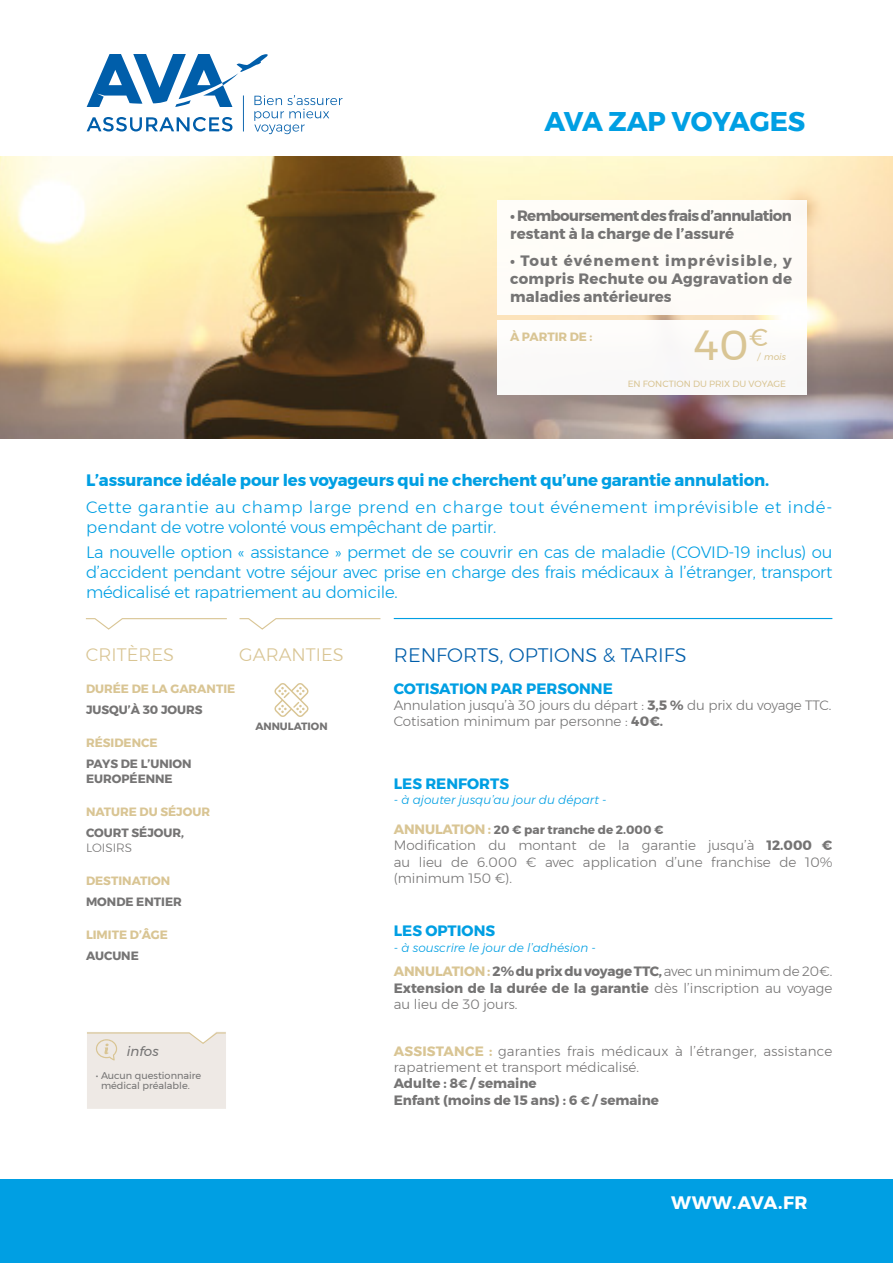
<style>
.page{position:relative;width:893px;height:1263px;background:#fff}
.page>*{position:absolute;margin:0;border:0;box-sizing:border-box;transform-origin:0 0}
.t1{font:42px "Montserrat";color:#d9c594}
.t2{font:700 27px "Montserrat";letter-spacing:-.01em;color:#009fe3}
.t3{font:300 19.5px "Montserrat";color:#005eaa}
.t4{font:300 18px "Montserrat";color:#d9c594}
.t5{font:700 18px "Montserrat";letter-spacing:.025em;color:#fff}
.t6{font:300 16.5px/19.8px "Montserrat";letter-spacing:-.015em;color:#009fe3;text-align:justify}
.t7{font:300 16.5px/19.8px "Montserrat";letter-spacing:.04em;color:#009fe3}
.t8{font:700 16.5px "Montserrat";letter-spacing:-.01em;color:#009fe3}
.t9{font:700 15px/18px "Montserrat";color:#757474;text-align:justify}
.t10{font:700 15px/18px "Montserrat";letter-spacing:-.04em;color:#757474}
.t11{font:700 15px "Montserrat";color:#009fe3}
.t12{font:300 13.5px/16.2px "Montserrat";color:#757474}
.t13{font:italic 13.5px "Montserrat";color:#757474}
.t14{font:700 12px/14.4px "Montserrat";color:#757474}
.t15{font:700 12px "Montserrat";color:#d9c594}
.t16{font:italic 300 12px "Montserrat";color:#009fe3}
.t17{font:300 12px "Montserrat";color:#757474}
.t18{font:700 10.5px "Montserrat";color:#757474}
.t19{font:9.75px/10.5px "Montserrat";color:#757474}
.t20{font:9px "Montserrat";color:#d9c594}
.t21{font:italic 9px "Montserrat";color:#d9c594}
.s1{font-weight:700}
.s2{font-size:13.5px;color:#d9c594}
.s3{font-weight:700;color:#d9c594}
.s4{font-weight:700;font-size:12px}
</style>
<div class="page">
<svg style="left:87px;top:54px;width:255px;height:80px"></svg>
<div style="left:0;top:1179px;width:893px;height:84px;background:#009fe3"></div>
<img style="left:0;top:157px;width:893px;height:281px">
<svg style="left:239px;top:618px;width:142px;height:12px"></svg>
<svg style="left:85px;top:618px;width:142px;height:12px"></svg>
<div style="left:87px;top:1032px;width:139px;height:77px;background:#eee9e5"></div>
<hr style="left:394px;top:618px;width:438px;height:1px;background:#009fe3">
<div style="left:498px;top:201px;width:309px;height:114px;background:#fefcf8"></div>
<div style="left:498px;top:320px;width:309px;height:75px;background:#faf9f8"></div>
<svg style="left:274px;top:683px;width:35px;height:34px"></svg>
<h2 class="t2" style="left:544px;top:100px;width:262px">AVA ZAP VOYAGES</h2>
<p class="t10" style="left:510px;top:207px;width:283px">• Remboursement des frais d’annulation restant à la charge de l’assuré</p>
<p class="t9" style="left:510px;top:252px;width:283px">• Tout événement imprévisible, y compris Rechute ou Aggravation de maladies antérieures</p>
<p class="t15" style="left:510px;top:327px;width:84px">À PARTIR DE :</p>
<p class="t20" style="left:628px;top:377px;width:160px">EN FONCTION DU PRIX DU VOYAGE</p>
<h1 class="t1" style="left:694px;top:313px;width:76px">40<sup>€</sup></h1>
<p class="t21" style="left:757px;top:350px;width:30px">/ mois</p>
<p class="t8" style="left:86px;top:467px;width:685px">L’assurance idéale pour les voyageurs qui ne cherchent qu’une garantie annulation.</p>
<p class="t7" style="left:86px;top:497px;width:748px">Cette garantie au champ large prend en charge tout événement imprévisible et indé&shy;pendant de votre volonté vous empêchant de partir.</p>
<p class="t6" style="left:86px;top:542px;width:748px">La nouvelle option « assistance » permet de se couvrir en cas de maladie (COVID-19 inclus) ou d’accident pendant votre séjour avec prise en charge des frais médicaux à l’étranger, transport médicalisé et rapatriement au domicile.</p>
<h3 class="t4" style="left:86px;top:641px;width:90px">CRITÈRES</h3>
<h3 class="t4" style="left:239px;top:641px;width:106px">GARANTIES</h3>
<p class="t15" style="left:86px;top:679px;width:151px">DURÉE DE LA GARANTIE</p>
<p class="t14" style="left:86px;top:703px;width:118px">JUSQU’À 30 JOURS</p>
<p class="t15" style="left:86px;top:733px;width:73px">RÉSIDENCE</p>
<p class="t14" style="left:86px;top:757px;width:107px">PAYS DE L’UNION<br>EUROPÉENNE</p>
<p class="t15" style="left:86px;top:802px;width:126px">NATURE DU SÉJOUR</p>
<p class="t14" style="left:86px;top:825px;width:100px">COURT SÉJOUR,</p>
<p class="t17" style="left:86px;top:838px;width:48px">LOISIRS</p>
<p class="t15" style="left:86px;top:871px;width:86px">DESTINATION</p>
<p class="t14" style="left:86px;top:894px;width:97px">MONDE ENTIER</p>
<p class="t15" style="left:86px;top:925px;width:83px">LIMITE D’ÂGE</p>
<p class="t14" style="left:86px;top:948px;width:54px">AUCUNE</p>
<p class="t18" style="left:255px;top:718px;width:74px">ANNULATION</p>
<p class="t13" style="left:127px;top:1040px;width:33px">infos</p>
<p class="t19" style="left:101px;top:1070px;width:102px;text-indent:-5px">• Aucun questionnaire médical préalable.</p>
<h3 class="t3" style="left:394px;top:640px;width:294px">RENFORTS, OPTIONS &amp; TARIFS</h3>
<p class="t11" style="left:394px;top:676px;width:221px">COTISATION PAR PERSONNE</p>
<p class="t12" style="left:394px;top:697px;width:439px">Annulation jusqu’à 30 jours du départ : <span class="s1">3,5 %</span> du prix du voyage TTC.<br>Cotisation minimum par personne : <span class="s1">40€.</span></p>
<p class="t11" style="left:394px;top:772px;width:117px">LES RENFORTS</p>
<p class="t16" style="left:394px;top:790px;width:214px">- à ajouter jusqu’au jour du départ -</p>
<p class="t14" style="left:394px;top:823px;width:271px"><span class="s2">ANNULATION :</span> 20 € par tranche de 2.000 €</p>
<p class="t12" style="left:394px;top:837px;width:440px;text-align:justify">Modification du montant de la garantie jusqu’à <span class="s1">12.000 € </span>au lieu de 6.000 € avec application d’une franchise de 10% (minimum 150 €).</p>
<p class="t11" style="left:394px;top:919px;width:103px">LES OPTIONS</p>
<p class="t16" style="left:394px;top:939px;width:204px">- à souscrire le jour de l’adhésion -</p>
<p class="t12" style="left:394px;top:963px;width:440px;text-align:justify"><span class="s3">ANNULATION :</span> <span class="s1">2% du prix du voyage TTC,</span> avec un minimum de 20€.<br><span class="s1">Extension de la durée de la garantie</span> dès l’inscription au voyage au lieu de 30 jours.</p>
<p class="t12" style="left:394px;top:1043px;width:440px"><span class="s3">ASSISTANCE :</span> garanties frais médicaux à l’étranger, assistance rapatriement et transport médicalisé.<br><span class="s1">Adulte : 8</span><span class="s4">€</span> <span class="s1">/ semaine<br>Enfant (moins de 15 ans) : 6</span> <span class="s4">€</span> <span class="s1">/ semaine</span></p>
<h3 class="t5" style="left:671px;top:1188px;width:138px">WWW.AVA.FR</h3>
</div>
